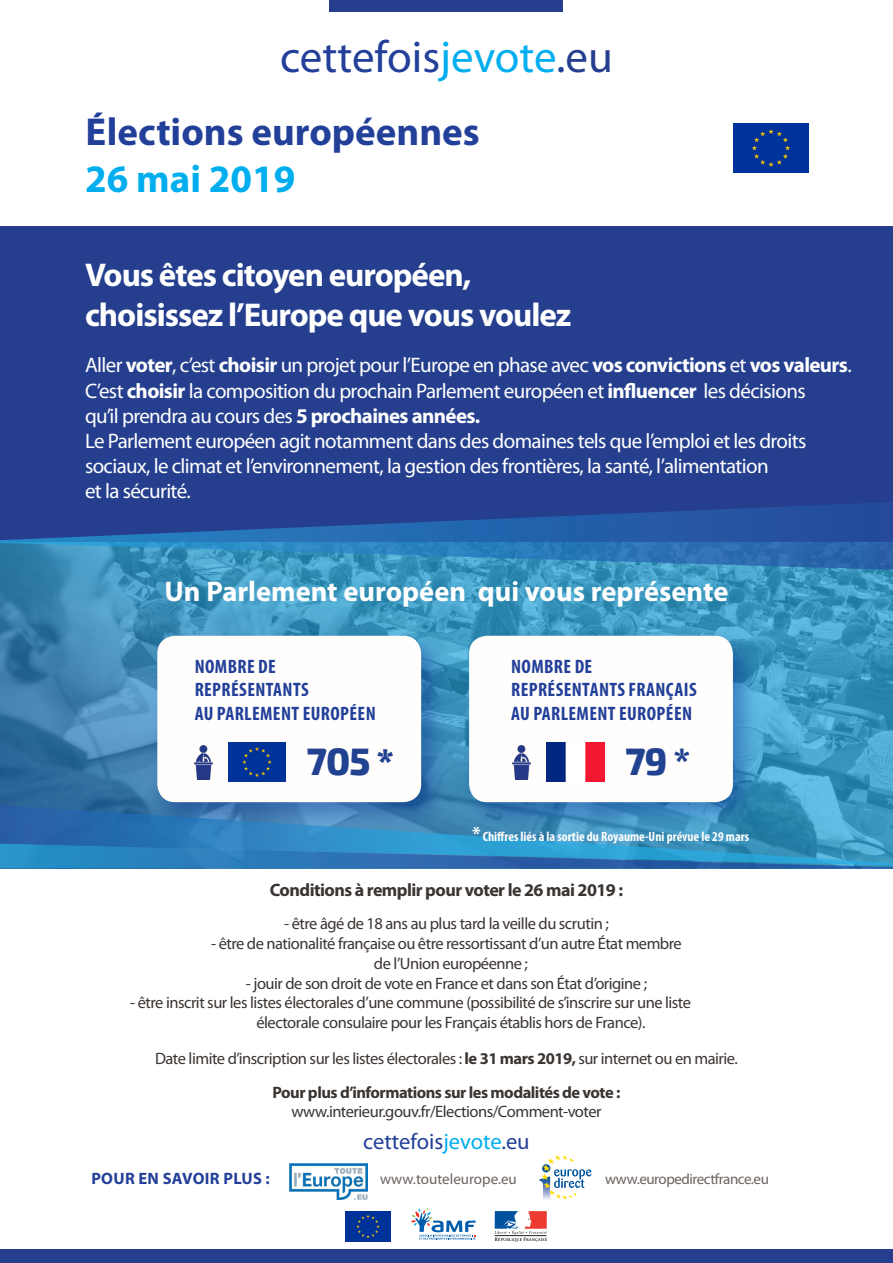
<style>
.page{position:relative;width:893px;height:1263px;background:#fff}
.page>*{position:absolute;margin:0;border:0;box-sizing:border-box;transform-origin:0 0}
.t1{font:45px "Myriad Pro";color:#223f99}
.t2{font:700 39px "Myriad Pro";color:#223f99}
.t3{font:700 39px "Myriad Pro";color:#00aeef}
.t4{font:800 37.5px "Exo 2";color:#214291}
.t5{font:700 33px/39.6px "Myriad Pro";letter-spacing:-.03em;color:#fff}
.t6{font:700 28.5px "Myriad Pro";color:#fff}
.t7{font:22.5px "Myriad Pro";color:#223f99}
.t8{font:21px/25.2px "Myriad Pro";letter-spacing:-.03em;color:#fff}
.t9{font:700 condensed 19.5px/23.4px "Myriad Pro";letter-spacing:.02em;color:#223f99}
.t10{font:700 18px "Myriad Pro";letter-spacing:-.03em;color:#3b3532}
.t11{font:16.5px/19.8px "Myriad Pro";letter-spacing:-.03em;color:#3b3532;text-align:center}
.t12{font:700 16.5px "Myriad Pro";letter-spacing:.02em;color:#223f99}
.t13{font:15px "Myriad Pro";letter-spacing:-.025em;color:#6b6360}
.t14{font:15px "Myriad Pro";color:#6b6360}
.t15{font:700 condensed 13.5px "Myriad Pro";color:#fff}
.s1{color:#00aeef}
.s2{color:#253f8e}
.s3{font-weight:700}
.s4{font-weight:900}
.s5{font-size:21px}
</style>
<div class="page">
<svg style="left:411px;top:1208px;width:65px;height:31px"></svg>
<svg style="left:0;top:570px;width:893px;height:226px;background:#3e91ba"></svg>
<div style="left:0;top:1250px;width:893px;height:13px;background:#253f8e"></div>
<div style="left:734px;top:123px;width:74px;height:50px;background:#039"></div>
<div style="left:330px;top:0;width:233px;height:12px;background:#253f8e"></div>
<div style="left:0;top:226px;width:893px;height:315px;background:#253f8e"></div>
<svg style="left:0;top:502px;width:893px;height:68px"></svg>
<svg style="left:0;top:867px;width:893px;height:2px;background:#2c6fae"></svg>
<svg style="left:0;top:796px;width:893px;height:71px;background:#3185bb"></svg>
<img style="left:290px;top:1163px;width:78px;height:36px">
<img style="left:345px;top:1211px;width:46px;height:31px">
<svg style="left:494px;top:1211px;width:53px;height:31px"></svg>
<div style="left:151px;top:630px;width:297px;height:199px;background:#0e2f96;opacity:.4"></div>
<div style="left:157px;top:636px;width:264px;height:166px;background:#fffefc;border-radius:18px"></div>
<img style="left:194px;top:745px;width:19px;height:35px">
<img style="left:228px;top:743px;width:58px;height:38px">
<div style="left:463px;top:630px;width:297px;height:199px;background:#0e2f96;opacity:.4"></div>
<div style="left:469px;top:636px;width:264px;height:166px;background:#fffefc;border-radius:18px"></div>
<img style="left:512px;top:745px;width:19px;height:35px">
<img style="left:547px;top:743px;width:57px;height:38px">
<svg style="left:539px;top:1155px;width:52px;height:45px"></svg>
<h1 class="t1" style="left:280px;top:29px;width:334px">cettefois<span class="s1">jevote</span>.<span class="s2">eu</span></h1>
<h2 class="t2" style="left:85px;top:107px;width:396px">Élections européennes</h2>
<h2 class="t3" style="left:85px;top:153px;width:212px">26 mai 2019</h2>
<h3 class="t5" style="left:85px;top:254px;width:488px">Vous êtes citoyen européen, choisissez l’Europe que vous voulez</h3>
<p class="t8" style="left:85px;top:352px;width:768px">Aller <span class="s3">voter</span>, c’est <span class="s3">choisir</span> un projet pour l’Europe en phase avec <span class="s3">vos convictions</span> et <span class="s3">vos valeurs</span>.<br>C’est <span class="s3">choisir</span> la composition du prochain Parlement européen et <span class="s3">influencer</span> les décisions<br>qu’il prendra au cours des <span class="s3">5 prochaines années.<br></span>Le Parlement européen agit notamment dans des domaines tels que l’emploi et les droits sociaux, le climat et l’environnement, la gestion des frontières, la santé, l’alimentation<br>et la sécurité.</p>
<h3 class="t6" style="left:165px;top:573px;width:565px">Un Parlement européen qui vous représente</h3>
<p class="t9" style="left:195px;top:654px;width:183px">NOMBRE DE<br>REPRÉSENTANTS<br>AU PARLEMENT EUROPÉEN</p>
<h3 class="t4" style="left:307px;top:739px;width:89px">705 <span class="s4">*</span></h3>
<p class="t9" style="left:511px;top:654px;width:187px">NOMBRE DE<br>REPRÉSENTANTS FRANÇAIS<br>AU PARLEMENT EUROPÉEN</p>
<h3 class="t4" style="left:625px;top:738px;width:67px">79 *</h3>
<p class="t15" style="left:472px;top:828px;width:278px"><span class="s5">*</span> Chiffres liés à la sortie du Royaume-Uni prévue le 29 mars</p>
<p class="t10" style="left:270px;top:878px;width:355px">Conditions à remplir pour voter le 26 mai 2019 :</p>
<p class="t11" style="left:284px;top:913px;width:326px">- être âgé de 18 ans au plus tard la veille du scrutin ;</p>
<p class="t11" style="left:211px;top:933px;width:472px">- être de nationalité française ou être ressortissant d’un autre État membre de l’Union européenne ;</p>
<p class="t11" style="left:246px;top:973px;width:403px">- jouir de son droit de vote en France et dans son État d’origine ;</p>
<p class="t11" style="left:256px;top:993px;width:436px;text-align:left;text-indent:-126px">- être inscrit sur les listes électorales d’une commune (possibilité de s’inscrire sur une liste électorale consulaire pour les Français établis hors de France).</p>
<p class="t11" style="left:155px;top:1042px;width:584px;line-height:33.3px">Date limite d’inscription sur les listes électorales : <span class="s3">le 31 mars 2019,</span> sur internet ou en mairie.<br><span class="s3">Pour plus d’informations sur les modalités de vote :</span></p>
<p class="t11" style="left:291px;top:1102px;width:312px">www.interieur.gouv.fr/Elections/Comment-voter</p>
<h3 class="t7" style="left:363px;top:1127px;width:168px">cettefois<span class="s1">jevote</span>.eu</h3>
<p class="t12" style="left:91px;top:1167px;width:180px">POUR EN SAVOIR PLUS :</p>
<p class="t14" style="left:380px;top:1169px;width:138px">www.touteleurope.eu</p>
<p class="t13" style="left:605px;top:1169px;width:165px">www.europedirectfrance.eu</p>
</div>
